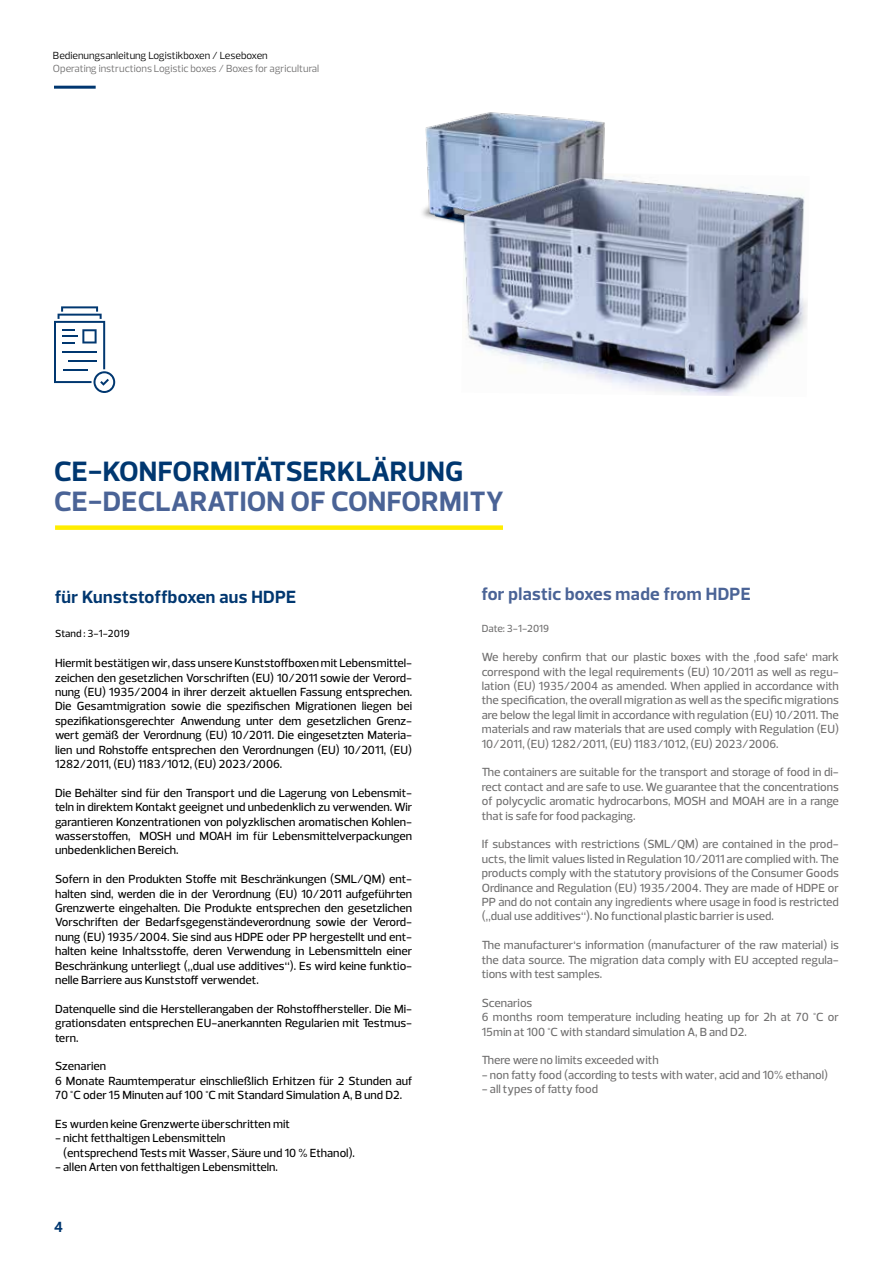
<style>
.page{position:relative;width:893px;height:1263px;background:#fff}
.page>*{position:absolute;margin:0;border:0;box-sizing:border-box;transform-origin:0 0}
.t1{font:700 28.5px "Prelo";color:#4a6396}
.t2{font:700 28.5px "Prelo";color:#003770}
.t3{font:700 18px "Prelo";letter-spacing:.02em;color:#4a6396}
.t4{font:700 18px "Prelo";letter-spacing:.02em;color:#003770}
.t5{font:700 15px "Prelo";color:#003770}
.t6{font:500 12px/14.4px "Prelo";color:#000;text-align:justify}
.t7{font:500 12px/14.4px "Prelo";color:#706f6f;text-align:justify}
.t8{font:10.5px "Prelo";color:#706f6f}
.t9{font:10.5px "Prelo";color:#000}
.t10{font:500 10.5px "Prelo";color:#000}
.t11{font:500 10.5px "Prelo";color:#706f6f}
</style>
<div class="page">
<div style="left:55px;top:525px;width:448px;height:5px;background:#ffed00"></div>
<img style="left:422px;top:112px;width:183px;height:111px">
<img style="left:461px;top:172px;width:346px;height:224px">
<svg style="left:54px;top:306px;width:61px;height:87px"></svg>
<hr style="left:54px;top:86px;width:42px;height:3px;background:#003770">
<p class="t9" style="left:53px;top:49px;width:216px">Bedienungsanleitung Logistikboxen / Leseboxen</p>
<p class="t8" style="left:53px;top:62px;width:268px">Operating instructions Logistic boxes / Boxes for agricultural</p>
<h1 class="t2" style="left:54px;top:454px;width:411px">CE-KONFORMITÄTSERKLÄRUNG</h1>
<h1 class="t1" style="left:54px;top:484px;width:451px">CE-DECLARATION OF CONFORMITY</h1>
<h2 class="t4" style="left:55px;top:586px;width:243px">für Kunststoffboxen aus HDPE</h2>
<h2 class="t3" style="left:482px;top:583px;width:270px">for plastic boxes made from HDPE</h2>
<p class="t10" style="left:55px;top:627px;width:76px">Stand : 3-1-2019</p>
<p class="t6" style="left:55px;top:656px;width:359px">Hiermit bestätigen wir, dass unsere Kunststoffboxen mit Lebensmittel&shy;zeichen den gesetzlichen Vorschriften (EU) 10/2011 sowie der Verord&shy;nung (EU) 1935/2004 in ihrer derzeit aktuellen Fassung entsprechen.<br>Die Gesamtmigration sowie die spezifischen Migrationen liegen bei spezifikationsgerechter Anwendung unter dem gesetzlichen Grenz&shy;wert gemäß der Verordnung (EU) 10/2011. Die eingesetzten Materia&shy;lien und Rohstoffe entsprechen den Verordnungen (EU) 10/2011, (EU)<br>1282/2011, (EU) 1183/1012, (EU) 2023/2006.</p>
<p class="t6" style="left:55px;top:786px;width:359px">Die Behälter sind für den Transport und die Lagerung von Lebensmit&shy;teln in direktem Kontakt geeignet und unbedenklich zu verwenden. Wir garantieren Konzentrationen von polyzklischen aromatischen Kohlen&shy;wasserstoffen, MOSH und MOAH im für Lebensmittelverpackungen unbedenklichen Bereich.</p>
<p class="t6" style="left:55px;top:872px;width:359px">Sofern in den Produkten Stoffe mit Beschränkungen (SML/QM) ent&shy;halten sind, werden die in der Verordnung (EU) 10/2011 aufgeführten Grenzwerte eingehalten. Die Produkte entsprechen den gesetzlichen Vorschriften der Bedarfsgegenständeverordnung sowie der Verord&shy;nung (EU) 1935/2004. Sie sind aus HDPE oder PP hergestellt und ent&shy;halten keine Inhaltsstoffe, deren Verwendung in Lebensmitteln einer Beschränkung unterliegt („dual use additives“). Es wird keine funktio&shy;nelle Barriere aus Kunststoff verwendet.</p>
<p class="t6" style="left:55px;top:1002px;width:359px">Datenquelle sind die Herstellerangaben der Rohstoffhersteller. Die Mi&shy;grationsdaten entsprechen EU-anerkannten Regularien mit Testmus&shy;tern.</p>
<p class="t6" style="left:55px;top:1059px;width:359px;text-align:left">Szenarien<br>6 Monate Raumtemperatur einschließlich Erhitzen für 2 Stunden auf<br>70 °C oder 15 Minuten auf 100 °C mit Standard Simulation A, B und D2.</p>
<p class="t6" style="left:55px;top:1117px;width:236px">Es wurden keine Grenzwerte überschritten mit</p>
<p class="t6" style="left:63px;top:1131px;width:293px;text-indent:-8px">- nicht fetthaltigen Lebensmitteln<br>(entsprechend Tests mit Wasser, Säure und 10 % Ethanol).</p>
<p class="t6" style="left:55px;top:1160px;width:224px">- allen Arten von fetthaltigen Lebensmitteln.</p>
<p class="t5" style="left:54px;top:1217px;width:10px">4</p>
<p class="t11" style="left:482px;top:622px;width:69px">Date: 3-1-2019</p>
<p class="t7" style="left:482px;top:650px;width:359px">We hereby confirm that our plastic boxes with the ‚food safe‘ mark correspond with the legal requirements (EU) 10/2011 as well as regu&shy;lation (EU) 1935/2004 as amended. When applied in accordance with the specification, the overall migration as well as the specific migrations are below the legal limit in accordance with regulation (EU) 10/2011. The materials and raw materials that are used comply with Regulation (EU)<br>10/2011, (EU) 1282/2011, (EU) 1183/1012, (EU) 2023/2006.</p>
<p class="t7" style="left:482px;top:765px;width:359px">The containers are suitable for the transport and storage of food in di&shy;rect contact and are safe to use. We guarantee that the concentrations of polycyclic aromatic hydrocarbons, MOSH and MOAH are in a range that is safe for food packaging.</p>
<p class="t7" style="left:482px;top:837px;width:359px">If substances with restrictions (SML/QM) are contained in the prod&shy;ucts, the limit values listed in Regulation 10/2011 are complied with. The products comply with the statutory provisions of the Consumer Goods Ordinance and Regulation (EU) 1935/2004. They are made of HDPE or PP and do not contain any ingredients where usage in food is restricted („dual use additives“). No functional plastic barrier is used.</p>
<p class="t7" style="left:482px;top:938px;width:359px">The manufacturer‘s information (manufacturer of the raw material) is the data source. The migration data comply with EU accepted regula&shy;tions with test samples.</p>
<p class="t7" style="left:482px;top:995px;width:359px;text-align:left">Scenarios<br>6 months room temperature including heating up for 2h at 70 °C or<br>15min at 100 °C with standard simulation A, B and D2.</p>
<p class="t7" style="left:482px;top:1053px;width:178px">There were no limits exceeded with</p>
<p class="t7" style="left:482px;top:1067px;width:348px">- non fatty food (according to tests with water, acid and 10% ethanol)</p>
<p class="t7" style="left:482px;top:1082px;width:118px">- all types of fatty food</p>
</div>
